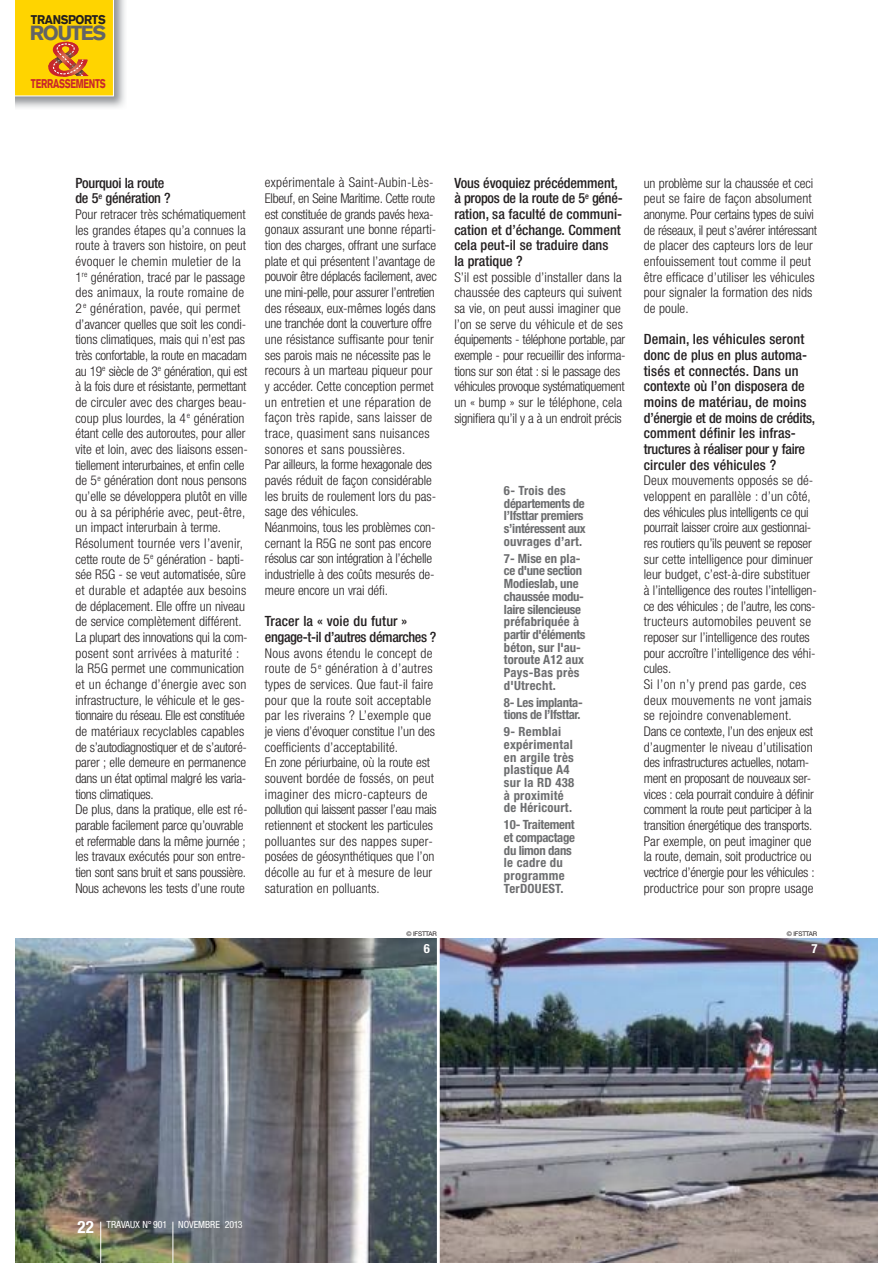
<style>
.page{position:relative;width:893px;height:1263px;background:#fff}
.page>*{position:absolute;margin:0;border:0;box-sizing:border-box;transform-origin:0 0}
.t1{font:900 20.1px "Akzidenz Grotesk";letter-spacing:-.07em;color:#636466}
.t2{font:700 condensed 16.95px "Helvetica Neue";color:#fff}
.t3{font:500 condensed 14.1px/15.6px "Helvetica Neue";color:#231f20}
.t4{font:500 condensed 14.1px/15.6px "Helvetica Neue";letter-spacing:-.025em;color:#231f20}
.t5{font:500 condensed 14.1px/15.6px "Helvetica Neue";letter-spacing:-.02em;color:#231f20}
.t6{font:300 condensed 13.5px/15.6px "Helvetica Neue";letter-spacing:-.005em;color:#231f20}
.t7{font:700 condensed 12.75px/12.8px "Helvetica Neue";letter-spacing:-.01em;color:#6d6e70}
.t8{font:700 condensed 12.75px/12.8px "Helvetica Neue";letter-spacing:.02em;color:#6d6e70}
.t9{font:700 condensed 12.75px "Helvetica Neue";color:#fff}
.t10{font:900 12.45px "Akzidenz Grotesk";letter-spacing:-.03em;color:#c9252b;scale:.7 1}
.t11{font:900 12.45px "Akzidenz Grotesk";letter-spacing:-.03em;color:#231f20;scale:.91 1}
.t12{font:condensed 9.9px "Helvetica Neue";letter-spacing:-.005em;color:#fff}
.t13{font:6.3px "Helvetica Neue";letter-spacing:-.02em;color:#231f20}
</style>
<div class="page">
<img style="left:15px;top:938px;width:862px;height:325px">
<hr style="left:173px;top:1222px;width:1px;height:41px;background:#fff">
<hr style="left:100px;top:1222px;width:1px;height:41px;background:#fff">
<img style="left:15px;top:0;width:110px;height:108px">
<svg style="left:15px;top:0;width:99px;height:96px;background:#f9c80a"></svg>
<hr style="left:437px;top:931px;width:3px;height:332px;background:#fff">
<p class="t11" style="left:31px;top:16px;width:84px">TRANSPORTS</p>
<h1 class="t1" style="left:30px;top:26px;width:78px">ROUTES</h1>
<p class="t10" style="left:31px;top:79px;width:109px">TERRASSEMENTS</p>
<p class="t5" style="left:75px;top:176px;width:97px">Pourquoi la route de 5 <sup>e</sup> génération ?</p>
<p class="t6" style="left:75px;top:207px;width:174px">Pour retracer très schématiquement les grandes étapes qu’a connues la route à travers son histoire, on peut évoquer le chemin muletier de la 1<sup>re</sup> génération, tracé par le passage des animaux, la route romaine de 2 <sup>e</sup> génération, pavée, qui permet d’avancer quelles que soit les condi&shy;tions climatiques, mais qui n’est pas très confortable, la route en macadam au 19 <sup>e</sup> siècle de 3 <sup>e</sup> génération, qui est à la fois dure et résistante, permettant de circuler avec des charges beau&shy;coup plus lourdes, la 4 <sup>e</sup> génération étant celle des autoroutes, pour aller vite et loin, avec des liaisons essen&shy;tiellement interurbaines, et enfin celle de 5 <sup>e</sup> génération dont nous pensons qu’elle se développera plutôt en ville ou à sa périphérie avec, peut-être, un impact interurbain à terme.<br>Résolument tournée vers l’avenir, cette route de 5 <sup>e</sup> génération - bapti&shy;sée R5G - se veut automatisée, sûre et durable et adaptée aux besoins de déplacement. Elle offre un niveau de service complètement différent.<br>La plupart des innovations qui la com&shy;posent sont arrivées à maturité : la R5G permet une communication et un échange d’énergie avec son infrastructure, le véhicule et le ges&shy;tionnaire du réseau. Elle est constituée de matériaux recyclables capables de s’autodiagnostiquer et de s’autoré&shy;parer ; elle demeure en permanence dans un état optimal malgré les varia&shy;tions climatiques.<br>De plus, dans la pratique, elle est ré&shy;parable facilement parce qu’ouvrable et refermable dans la même journée ; les travaux exécutés pour son entre&shy;tien sont sans bruit et sans poussière.<br>Nous achevons les tests d’une route</p>
<p class="t6" style="left:265px;top:176px;width:173px">expérimentale à Saint-Aubin-Lès-Elbeuf, en Seine Maritime. Cette route est constituée de grands pavés hexa&shy;gonaux assurant une bonne réparti&shy;tion des charges, offrant une surface plate et qui présentent l’avantage de pouvoir être déplacés facilement, avec une mini-pelle, pour assurer l’entretien des réseaux, eux-mêmes logés dans une tranchée dont la couverture offre une résistance suffisante pour tenir ses parois mais ne nécessite pas le recours à un marteau piqueur pour y accéder. Cette conception permet un entretien et une réparation de façon très rapide, sans laisser de trace, quasiment sans nuisances sonores et sans poussières.<br>Par ailleurs, la forme hexagonale des pavés réduit de façon considérable les bruits de roulement lors du pas&shy;sage des véhicules.<br>Néanmoins, tous les problèmes con&shy;cernant la R5G ne sont pas encore résolus car son intégration à l’échelle industrielle à des coûts mesurés de&shy;meure encore un vrai défi.</p>
<p class="t4" style="left:265px;top:615px;width:173px">Tracer la « voie du futur » engage-t-il d’autres démarches ?</p>
<p class="t6" style="left:265px;top:646px;width:173px">Nous avons étendu le concept de route de 5 <sup>e</sup> génération à d’autres types de services. Que faut-il faire pour que la route soit acceptable par les riverains ? L’exemple que je viens d’évoquer constitue l’un des coefficients d’acceptabilité.<br>En zone périurbaine, où la route est souvent bordée de fossés, on peut imaginer des micro-capteurs de pollution qui laissent passer l’eau mais retiennent et stockent les particules polluantes sur des nappes super&shy;posées de géosynthétiques que l’on décolle au fur et à mesure de leur saturation en polluants.</p>
<p class="t3" style="left:454px;top:176px;width:170px">Vous évoquiez précédemment, à propos de la route de 5 <sup>e</sup> géné&shy;ration, sa faculté de communi&shy;cation et d’échange. Comment cela peut-il se traduire dans<br>la pratique ?</p>
<p class="t6" style="left:454px;top:270px;width:173px">S’il est possible d’installer dans la chaussée des capteurs qui suivent sa vie, on peut aussi imaginer que l’on se serve du véhicule et de ses équipements - téléphone portable, par exemple - pour recueillir des informa&shy;tions sur son état : si le passage des véhicules provoque systématiquement un « bump » sur le téléphone, cela signifiera qu’il y a à un endroit précis</p>
<p class="t7" style="left:504px;top:485px;width:83px">6- Trois des départements de l’Ifsttar premiers s’intéressent aux ouvrages d’art.</p>
<p class="t7" style="left:504px;top:553px;width:83px">7- Mise en pla&shy;ce d'une section<br>Modieslab, une chaussée modu&shy;laire silencieuse préfabriquée à partir d'éléments béton, sur l'au&shy;toroute A12 aux<br>Pays-Bas près d'Utrecht.</p>
<p class="t7" style="left:504px;top:697px;width:80px">8- Les implanta&shy;tions de l’Ifsttar.</p>
<p class="t8" style="left:504px;top:726px;width:72px">9- Remblai expérimental en argile très plastique A4 sur la RD 438 à proximité de Héricourt.</p>
<p class="t7" style="left:504px;top:819px;width:73px">10- Traitement et compactage du limon dans le cadre du programme<br>TerDOUEST.</p>
<p class="t6" style="left:644px;top:176px;width:175px">un problème sur la chaussée et ceci peut se faire de façon absolument anonyme. Pour certains types de suivi de réseaux, il peut s’avérer intéressant de placer des capteurs lors de leur enfouissement tout comme il peut être efficace d’utiliser les véhicules pour signaler la formation des nids de poule.</p>
<p class="t3" style="left:644px;top:333px;width:173px">Demain, les véhicules seront donc de plus en plus automa&shy;tisés et connectés. Dans un contexte où l’on disposera de moins de matériau, de moins d’énergie et de moins de crédits, comment définir les infras&shy;tructures à réaliser pour y faire circuler des véhicules ?</p>
<p class="t6" style="left:644px;top:474px;width:175px">Deux mouvements opposés se dé&shy;veloppent en parallèle : d’un côté, des véhicules plus intelligents ce qui pourrait laisser croire aux gestionnai&shy;res routiers qu’ils peuvent se reposer sur cette intelligence pour diminuer leur budget, c’est-à-dire substituer à l’intelligence des routes l’intelligen&shy;ce des véhicules ; de l’autre, les cons&shy;tructeurs automobiles peuvent se reposer sur l’intelligence des routes pour accroître l’intelligence des véhi&shy;cules.<br>Si l’on n’y prend pas garde, ces deux mouvements ne vont jamais se rejoindre convenablement.<br>Dans ce contexte, l’un des enjeux est d’augmenter le niveau d’utilisation des infrastructures actuelles, notam&shy;ment en proposant de nouveaux ser&shy;vices : cela pourrait conduire à définir comment la route peut participer à la transition énergétique des transports.<br>Par exemple, on peut imaginer que la route, demain, soit productrice ou vectrice d’énergie pour les véhicules : productrice pour son propre usage</p>
<p class="t13" style="left:406px;top:932px;width:32px">© IFSTTAR</p>
<p class="t13" style="left:787px;top:932px;width:32px">© IFSTTAR</p>
<p class="t9" style="left:424px;top:944px;width:8px">6</p>
<p class="t9" style="left:811px;top:944px;width:8px">7</p>
<p class="t2" style="left:78px;top:1221px;width:18px">22</p>
<p class="t12" style="left:107px;top:1221px;width:137px">TRAVAUX N° 901 NOVEMBRE 2013</p>
</div>
